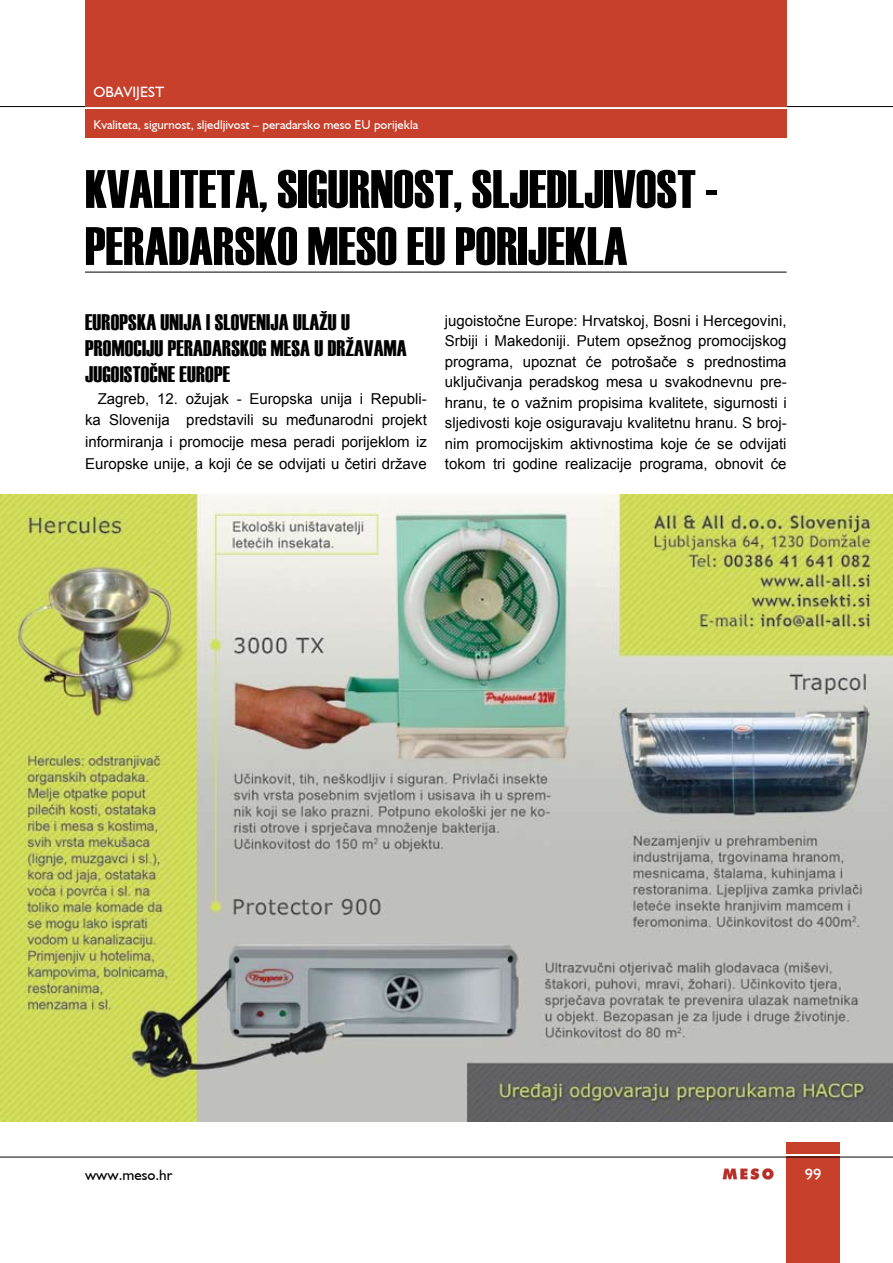
<style>
.page{position:relative;width:893px;height:1263px;background:#fff}
.page>*{position:absolute;margin:0;border:0;box-sizing:border-box;transform-origin:0 0}
.t1{font:54px/57px "Haettenschweiler";color:#000}
.t2{font:22.5px/25.7px "Haettenschweiler";letter-spacing:.01em;color:#000}
.t3{font:16.5px "Humanist 521 BT";color:#fff}
.t4{font:15px/20.5px "Arial";color:#000;text-align:justify}
.t5{font:15px "Humanist 521 BT";color:#000}
.t6{font:15px "Humanist 521 BT";color:#fff}
.t7{font:12.75px "Humanist 521 BT";color:#fff}
</style>
<div class="page">
<svg style="left:723px;top:1168px;width:51px;height:11px"></svg>
<hr style="left:0;top:106px;width:893px;height:1px;background:#000">
<div style="left:85px;top:0;width:702px;height:107px;background:#c6402c"></div>
<div style="left:787px;top:1157px;width:53px;height:106px;background:#c6402c"></div>
<hr style="left:0;top:1157px;width:893px;height:1px;background:#000">
<div style="left:787px;top:1143px;width:53px;height:11px;background:#c6402c"></div>
<div style="left:85px;top:110px;width:702px;height:28px;background:#c6402c"></div>
<hr style="left:85px;top:272px;width:702px;height:1px;background:#000">
<img style="left:0;top:494px;width:893px;height:628px">
<p class="t6" style="left:94px;top:83px;width:72px">OBAVIJEST</p>
<p class="t7" style="left:94px;top:116px;width:326px">Kvaliteta, sigurnost, sljedljivost – peradarsko meso EU porijekla</p>
<h1 class="t1" style="left:85px;top:161px;width:634px">KVALITETA, SIGURNOST, SLJEDLJIVOST -<br>PERADARSKO MESO EU PORIJEKLA</h1>
<h2 class="t2" style="left:85px;top:310px;width:323px">EUROPSKA UNIJA I SLOVENIJA ULAŽU U<br>PROMOCIJU PERADARSKOG MESA U DRŽAVAMA<br>JUGOISTOČNE EUROPE</h2>
<p class="t4" style="left:85px;top:387px;width:343px;line-height:21.9px;text-indent:13px">Zagreb, 12. ožujak - Europska unija i Republi&shy;ka Slovenija predstavili su međunarodni projekt informiranja i promocije mesa peradi porijeklom iz Europske unije, a koji će se odvijati u četiri države</p>
<p class="t4" style="left:445px;top:310px;width:343px">jugoistočne Europe: Hrvatskoj, Bosni i Hercegovini, Srbiji i Makedoniji. Putem opsežnog promocijskog programa, upoznat će potrošače s prednostima uključivanja peradskog mesa u svakodnevnu pre&shy;hranu, te o važnim propisima kvalitete, sigurnosti i sljedivosti koje osiguravaju kvalitetnu hranu. S broj&shy;nim promocijskim aktivnostima koje će se odvijati tokom tri godine realizacije programa, obnovit će</p>
<p class="t5" style="left:85px;top:1165px;width:89px">www.meso.hr</p>
<p class="t3" style="left:805px;top:1164px;width:18px">99</p>
</div>
